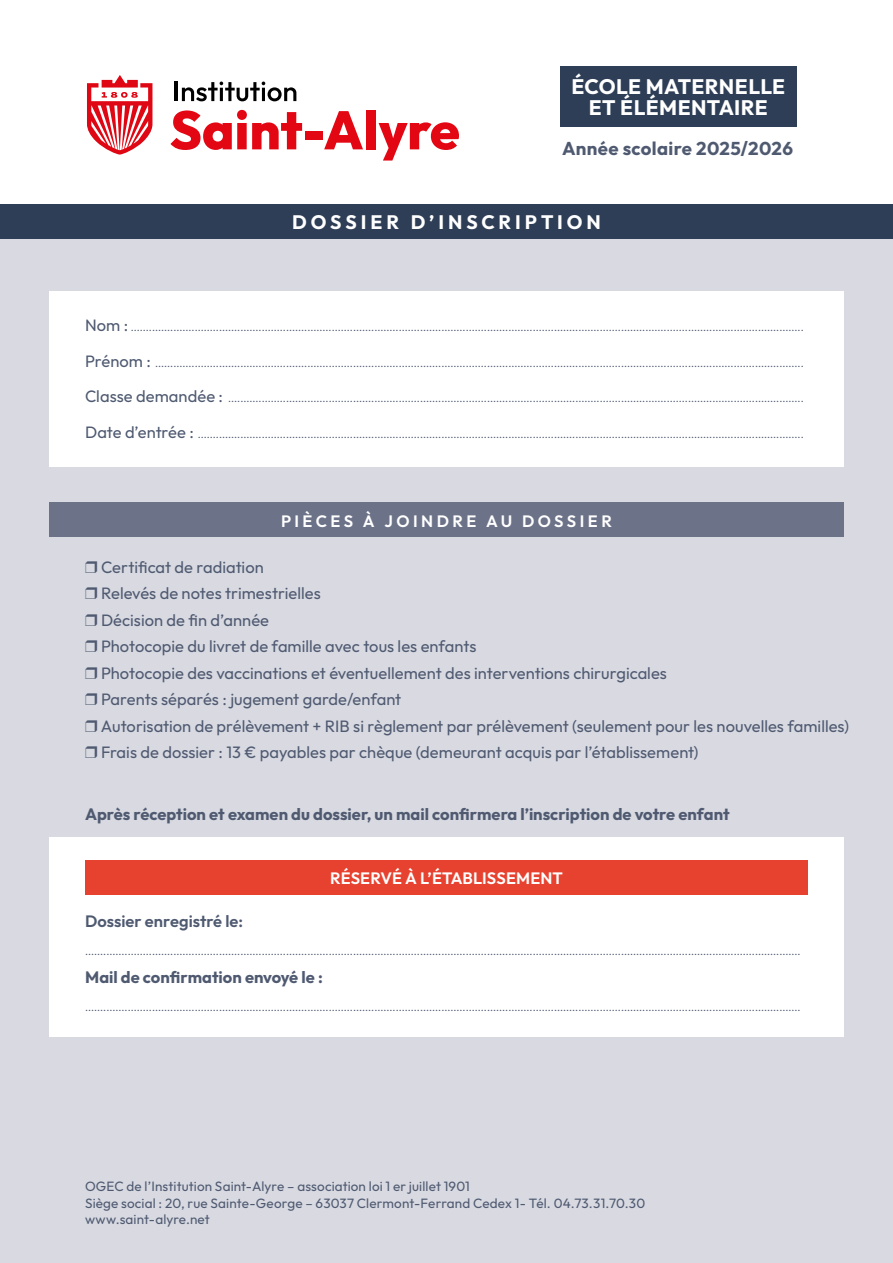
<style>
.page{position:relative;width:893px;height:1263px;background:#fff}
.page>*{position:absolute;margin:0;border:0;box-sizing:border-box;transform-origin:0 0}
.t1{font:700 21px/21px "Outfit";letter-spacing:.015em;color:#fff;text-align:center}
.t2{font:700 19.5px "Outfit";letter-spacing:.2em;color:#fff}
.t3{font:700 18.6px "Outfit";letter-spacing:.015em;color:#4f5a71}
.t4{font:16.5px/26.5px "Outfit";color:#4f5a71}
.t5{font:700 16.5px "Outfit";color:#4f5a71}
.t6{font:600 16.5px "Outfit";letter-spacing:.21em;color:#fff}
.t7{font:600 16.5px "Outfit";letter-spacing:.005em;color:#fff}
.t8{font:600 16.5px "Outfit";color:#4f5a71}
.t9{font:13.5px/16.2px "Outfit";letter-spacing:.01em;color:#4f5a71}
.t10{font:10.5px "Outfit";color:#4f5a71}
.s1{font-size:16.5px}
</style>
<div class="page">
<div style="left:0;top:204px;width:893px;height:1059px;background:#d8d9e1"></div>
<div style="left:49px;top:291px;width:795px;height:175px;background:#fff"></div>
<div style="left:49px;top:837px;width:795px;height:200px;background:#fff"></div>
<svg style="left:170px;top:110px;width:132px;height:40px"></svg>
<div style="left:305px;top:132px;width:17px;height:8px;background:#e30613"></div>
<svg style="left:324px;top:111px;width:39px;height:38px"></svg>
<div style="left:366px;top:110px;width:10px;height:39px;background:#e30613"></div>
<svg style="left:379px;top:122px;width:80px;height:39px"></svg>
<hr style="left:175px;top:82px;width:3px;height:19px;background:#000">
<svg style="left:182px;top:82px;width:114px;height:19px"></svg>
<svg style="left:87px;top:75px;width:65px;height:80px"></svg>
<div style="left:49px;top:503px;width:795px;height:34px;background:#6c7288"></div>
<div style="left:85px;top:860px;width:723px;height:34px;background:#e7422f"></div>
<div style="left:0;top:204px;width:893px;height:34px;background:#2e3e57"></div>
<div style="left:560px;top:66px;width:236px;height:60px;background:#2e3e57"></div>
<h1 class="t1" style="left:571px;top:75px;width:215px">ÉCOLE MATERNELLE<br>ET ÉLÉMENTAIRE</h1>
<h3 class="t3" style="left:562px;top:137px;width:232px">Année scolaire 2025/2026</h3>
<h2 class="t2" style="left:292px;top:210px;width:310px">DOSSIER D’INSCRIPTION</h2>
<p class="t10" style="left:85px;top:321px;width:720px"><span class="s1">Nom :</span> .............................................................................................................................................................................................................................</p>
<p class="t10" style="left:85px;top:356px;width:720px"><span class="s1">Prénom :</span> .....................................................................................................................................................................................................................</p>
<p class="t10" style="left:85px;top:392px;width:720px"><span class="s1">Classe demandée :</span> .............................................................................................................................................................................................</p>
<p class="t10" style="left:85px;top:427px;width:720px"><span class="s1">Date d’entrée :</span> .......................................................................................................................................................................................................</p>
<h3 class="t6" style="left:281px;top:510px;width:332px">PIÈCES À JOINDRE AU DOSSIER</h3>
<p class="t4" style="left:101px;top:553px;width:749px">Certificat de radiation<br>Relevés de notes trimestrielles<br>Décision de fin d’année<br>Photocopie du livret de famille avec tous les enfants<br>Photocopie des vaccinations et éventuellement des interventions chirurgicales<br>Parents séparés : jugement garde/enfant<br>Autorisation de prélèvement + RIB si règlement par prélèvement (seulement pour les nouvelles familles)<br>Frais de dossier : 13 € payables par chèque (demeurant acquis par l’établissement)</p>
<h3 class="t5" style="left:85px;top:804px;width:646px">Après réception et examen du dossier, un mail confirmera l’inscription de votre enfant</h3>
<h3 class="t7" style="left:330px;top:868px;width:234px">RÉSERVÉ À L’ÉTABLISSEMENT</h3>
<h3 class="t8" style="left:85px;top:910px;width:159px">Dossier enregistré le:</h3>
<p class="t10" style="left:85px;top:944px;width:717px">...........................................................................................................................................................................................................................................</p>
<h3 class="t5" style="left:85px;top:966px;width:239px">Mail de confirmation envoyé le :</h3>
<p class="t10" style="left:85px;top:1000px;width:717px">...........................................................................................................................................................................................................................................</p>
<p class="t9" style="left:85px;top:1178px;width:562px">OGEC de l’Institution Saint-Alyre – association loi 1 er juillet 1901<br>Siège social : 20, rue Sainte-George – 63037 Clermont-Ferrand Cedex 1- Tél. 04.73.31.70.30 www.saint-alyre.net</p>
</div>
